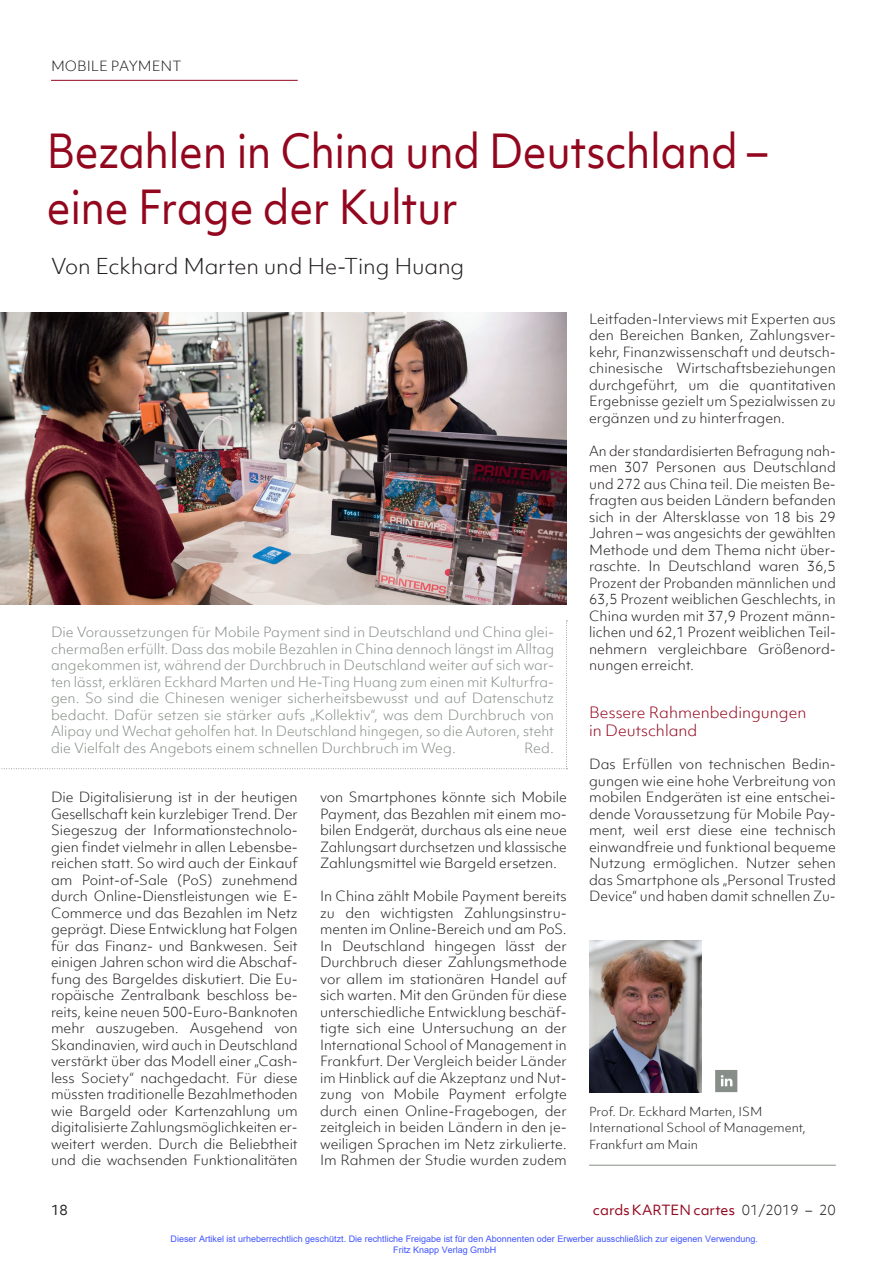
<style>
.page{position:relative;width:872px;height:1263px;background:#fff}
.page>*{position:absolute;margin:0;border:0;box-sizing:border-box;transform-origin:0 0}
.t1{font:45px/55.5px "Objektiv Mk 1";letter-spacing:-.01em;color:#93071e;scale:.9 1}
.t2{font:300 21px "Objektiv Mk 1";letter-spacing:-.01em;color:#231f20}
.t3{font:300 15px/18px "Objektiv Mk 1";color:#93071e}
.t4{font:300 13.5px/16.5px "Objektiv Mk 1";letter-spacing:-.005em;color:#231f20;text-align:justify}
.t5{font:300 13.5px/16.5px "Objektiv Mk 1";color:#878e88;text-align:justify}
.t6{font:13.5px "Objektiv Mk 1";color:#93071e}
.t7{font:13.5px "Objektiv Mk 1";color:#231f20}
.t8{font:300 12px/16.5px "Objektiv Mk 1";color:#231f20}
.t9{font:9px/10.8px "Arial";color:#4054ff}
.s1{font-weight:300;color:#231f20}
</style>
<div class="page">
<hr style="left:51px;top:80px;width:247px;height:1px;background:#93071e">
<img style="left:0;top:313px;width:567px;height:291px">
<hr style="left:589px;top:1165px;width:247px;height:1px;background:#878e88">
<svg style="left:1px;top:621px;width:566px;height:148px"></svg>
<img style="left:589px;top:940px;width:112px;height:152px">
<svg style="left:715px;top:1070px;width:22px;height:22px"></svg>
<p class="t4" style="left:51px;top:58px;width:132px">MOBILE PAYMENT</p>
<h1 class="t1" style="left:47px;top:123px;width:802px">Bezahlen in China und Deutschland – eine Frage der Kultur</h1>
<h2 class="t2" style="left:51px;top:252px;width:415px">Von Eckhard Marten und He-Ting Huang</h2>
<p class="t5" style="left:51px;top:624px;width:504px">Die Voraussetzungen für Mobile Payment sind in Deutschland und China glei&shy;chermaßen erfüllt. Dass das mobile Bezahlen in China dennoch längst im Alltag angekommen ist, während der Durchbruch in Deutschland weiter auf sich war&shy;ten lässt, erklären Eckhard Marten und He-Ting Huang zum einen mit Kulturfra&shy;gen. So sind die Chinesen weniger sicherheitsbewusst und auf Datenschutz bedacht. Dafür setzen sie stärker aufs „Kollektiv“, was dem Durchbruch von Alipay und Wechat geholfen hat. In Deutschland hingegen, so die Autoren, steht die Vielfalt des Angebots einem schnellen Durchbruch im Weg.</p>
<p class="t5" style="left:524px;top:739px;width:31px">Red.</p>
<p class="t4" style="left:51px;top:789px;width:248px;text-align:left">Die Digitalisierung ist in der heutigen Gesellschaft kein kurzlebiger Trend. Der Siegeszug der Informationstechnolo&shy;gien findet vielmehr in allen Lebensbe&shy;reichen statt. So wird auch der Einkauf am Point-of-Sale (PoS) zunehmend durch Online-Dienstleistungen wie E-Commerce und das Bezahlen im Netz geprägt. Diese Entwicklung hat Folgen für das Finanz- und Bankwesen. Seit einigen Jahren schon wird die Abschaf&shy;fung des Bargeldes diskutiert. Die Eu&shy;ropäische Zentralbank beschloss be&shy;reits, keine neuen 500-Euro-Banknoten mehr auszugeben. Ausgehend von Skandinavien, wird auch in Deutschland verstärkt über das Modell einer „Cash&shy;less Society“ nachgedacht. Für diese müssten traditionelle Bezahlmethoden wie Bargeld oder Kartenzahlung um digitalisierte Zahlungsmöglichkeiten er&shy;weitert werden. Durch die Beliebtheit und die wachsenden Funktionalitäten</p>
<p class="t4" style="left:320px;top:789px;width:248px">von Smartphones könnte sich Mobile Payment, das Bezahlen mit einem mo&shy;bilen Endgerät, durchaus als eine neue Zahlungsart durchsetzen und klassische Zahlungsmittel wie Bargeld ersetzen.</p>
<p class="t4" style="left:320px;top:888px;width:248px">In China zählt Mobile Payment bereits zu den wichtigsten Zahlungsinstru&shy;menten im Online-Bereich und am PoS.<br>In Deutschland hingegen lässt der Durchbruch dieser Zahlungsmethode vor allem im stationären Handel auf sich warten. Mit den Gründen für diese unterschiedliche Entwicklung beschäf&shy;tigte sich eine Untersuchung an der International School of Management in Frankfurt. Der Vergleich beider Länder im Hinblick auf die Akzeptanz und Nut&shy;zung von Mobile Payment erfolgte durch einen Online-Fragebogen, der zeitgleich in beiden Ländern in den je&shy;weiligen Sprachen im Netz zirkulierte.<br>Im Rahmen der Studie wurden zudem</p>
<p class="t4" style="left:589px;top:310px;width:248px">Leitfaden- Interviews mit Experten aus den Bereichen Banken, Zahlungsver&shy;kehr, Finanzwissenschaft und deutsch&shy;chinesische Wirtschaftsbeziehungen durchgeführt, um die quantitativen Ergebnisse gezielt um Spezialwissen zu ergänzen und zu hinterfragen.</p>
<p class="t4" style="left:589px;top:442px;width:248px;text-align:left">An der standardisierten Befragung nah&shy;men 307 Personen aus Deutschland und 272 aus China teil. Die meisten Be&shy;fragten aus beiden Ländern befanden sich in der Altersklasse von 18 bis 29<br>Jahren – was angesichts der gewählten Methode und dem Thema nicht über&shy;raschte. In Deutschland waren 36,5<br>Prozent der Probanden männlichen und 63,5 Prozent weiblichen Geschlechts, in China wurden mit 37,9 Prozent männ&shy;lichen und 62,1 Prozent weiblichen Teil&shy;nehmern vergleichbare Größenord&shy;nungen erreicht.</p>
<p class="t3" style="left:589px;top:703px;width:219px">Bessere Rahmenbedingungen in Deutschland</p>
<p class="t4" style="left:589px;top:756px;width:248px">Das Erfüllen von technischen Bedin&shy;gungen wie eine hohe Verbreitung von mobilen Endgeräten ist eine entschei&shy;dende Voraussetzung für Mobile Pay&shy;ment, weil erst diese eine technisch einwandfreie und funktional bequeme Nutzung ermöglichen. Nutzer sehen das Smartphone als „Personal Trusted Device“ und haben damit schnellen Zu-</p>
<p class="t8" style="left:589px;top:1103px;width:218px">Prof. Dr. Eckhard Marten, ISM<br>International School of Management,<br>Frankfurt am Main</p>
<p class="t7" style="left:51px;top:1200px;width:18px">18</p>
<p class="t6" style="left:593px;top:1200px;width:244px">cards KARTEN cartes <span class="s1">01/2019 – 20</span></p>
<p class="t9" style="left:393px;top:1233px;width:366px;text-indent:-223px">Dieser Artikel ist urheberrechtlich geschützt. Die rechtliche Freigabe ist für den Abonnenten oder Erwerber ausschließlich zur eigenen Verwendung.<br>Fritz Knapp Verlag GmbH</p>
</div>
